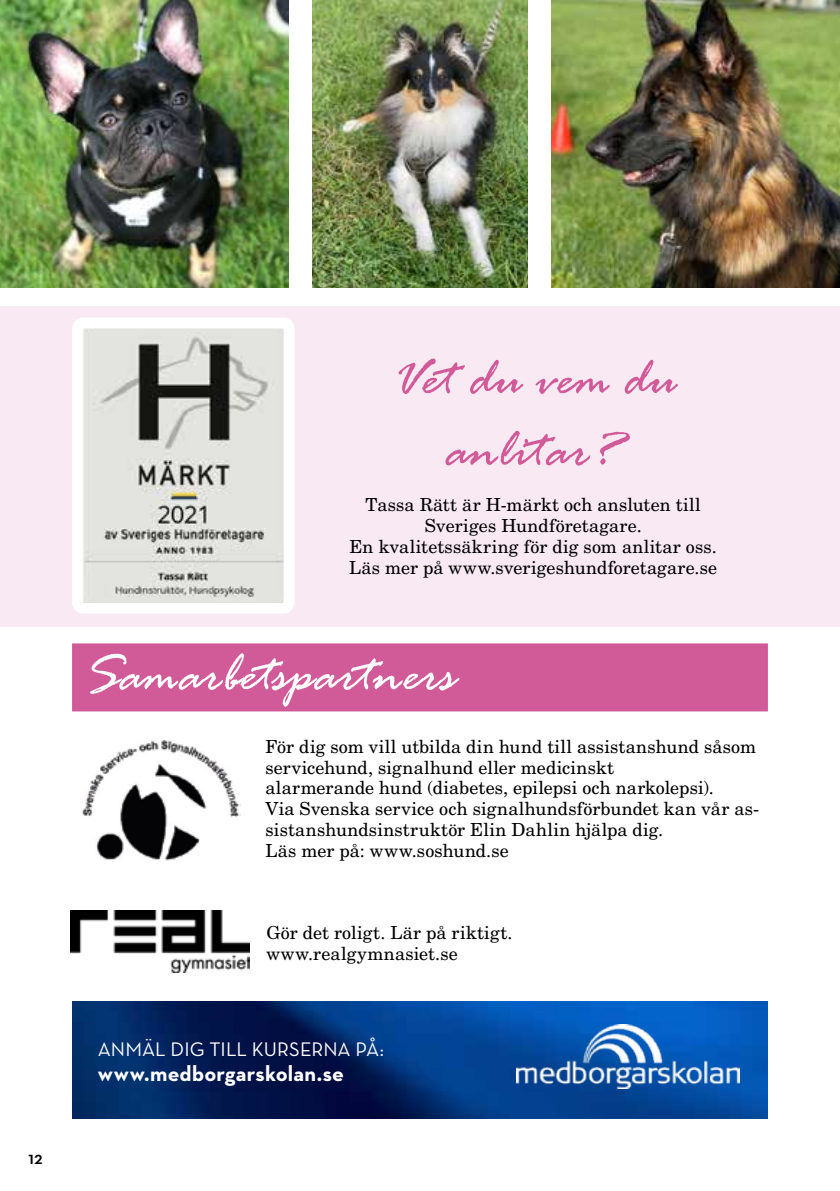
<style>
.page{position:relative;width:840px;height:1191px;background:#fff}
.page>*{position:absolute;margin:0;border:0;box-sizing:border-box;transform-origin:0 0}
.t1{font:italic 56px/71.6px "Rage";color:#d15b98;text-align:center}
.t2{font:italic 56px "Rage";color:#fff}
.t3{font:700 22px "Neutraface Text";letter-spacing:.01em;color:#fff}
.t4{font:20px "Neutraface Text";color:#fff}
.t5{font:18px/20.8px "New Century Schlbk LT Std";letter-spacing:.01em;color:#000}
.t6{font:600 18px "Neutraface Text";color:#000}
</style>
<div class="page">
<img style="left:72px;top:1001px;width:695px;height:118px">
<img style="left:516px;top:1024px;width:223px;height:64px">
<div style="left:0;top:306px;width:839px;height:321px;background:#f8e9f3"></div>
<img style="left:84px;top:329px;width:198px;height:272px">
<div style="left:72px;top:317px;width:222px;height:296px;border:11px solid #fff;border-radius:5px"></div>
<div style="left:72px;top:643px;width:695px;height:68px;background:#d15b98"></div>
<img style="left:82px;top:740px;width:158px;height:121px">
<img style="left:71px;top:911px;width:178px;height:62px">
<img style="left:0;top:0;width:288px;height:287px">
<img style="left:551px;top:0;width:288px;height:287px">
<img style="left:312px;top:0;width:215px;height:287px">
<p class="t6" style="left:29px;top:1146px;width:16px">12</p>
<h1 class="t1" style="left:390px;top:347px;width:288px">Vet du vem du anlitar?</h1>
<p class="t5" style="left:349px;top:495px;width:369px;text-align:center">Tassa Rätt är H-märkt och ansluten till Sveriges Hundföretagare.<br>En kvalitetssäkring för dig som anlitar oss.<br>Läs mer på www.sverigeshundforetagare.se</p>
<h1 class="t2" style="left:83px;top:644px;width:373px">Samarbetspartners</h1>
<p class="t5" style="left:265px;top:736px;width:495px">För dig som vill utbilda din hund till assistanshund såsom servicehund, signalhund eller medicinskt<br>alarmerande hund (diabetes, epilepsi och narkolepsi).<br>Via Svenska service och signalhundsförbundet kan vår as&shy;sistanshundsinstruktör Elin Dahlin hjälpa dig.<br>Läs mer på: www.soshund.se</p>
<p class="t5" style="left:266px;top:922px;width:247px">Gör det roligt. Lär på riktigt. www.realgymnasiet.se</p>
<p class="t4" style="left:98px;top:1036px;width:287px">ANMÄL DIG TILL KURSERNA PÅ:</p>
<p class="t3" style="left:98px;top:1059px;width:247px">www.medborgarskolan.se</p>
</div>
